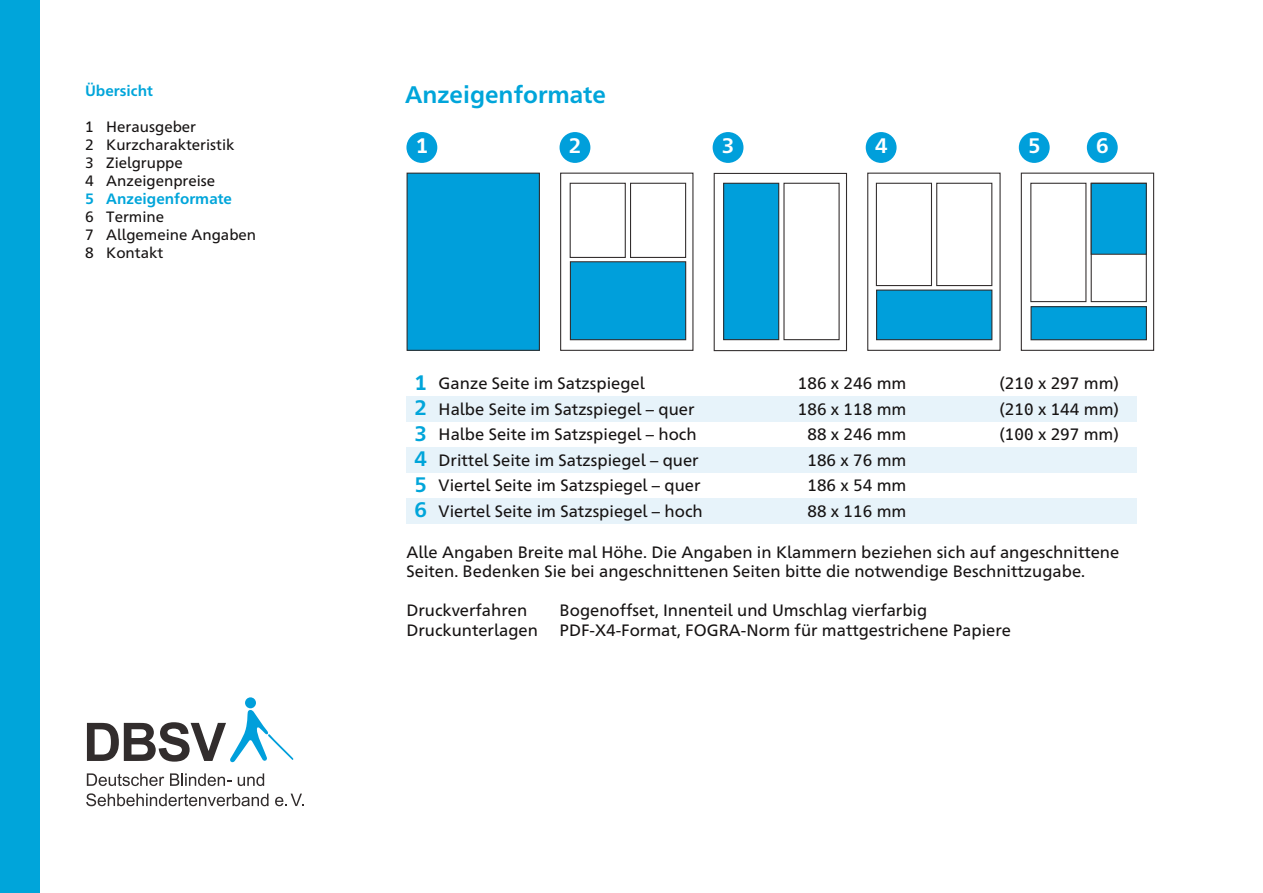
<style>
.page{position:relative;width:1263px;height:893px;background:#fff}
.page>*{position:absolute;margin:0;border:0;box-sizing:border-box;transform-origin:0 0}
.t1{font:700 24px "Frutiger Neue 1450 Pro";color:#00a5da}
.t2{font:700 21px/25.5px "Frutiger Neue 1450 Pro";color:#00a5da;text-align:justify}
.t3{font:700 21px "Frutiger Neue 1450 Pro";color:#fff}
.t4{font:16.5px/19.5px "Frutiger Neue 1450 Pro";color:#161313}
.t5{font:15px/18px "Frutiger Neue 1450 Pro";color:#161313}
.t6{font:700 15px "Frutiger Neue 1450 Pro";color:#00a5da}
</style>
<div class="page">
<div style="left:245px;top:697px;width:11px;height:11px;background:#009fdb;border-radius:50%"></div>
<svg style="left:86px;top:793px;width:182px;height:13px"></svg>
<svg style="left:275px;top:794px;width:29px;height:12px"></svg>
<svg style="left:87px;top:773px;width:77px;height:13px"></svg>
<svg style="left:170px;top:773px;width:61px;height:13px"></svg>
<svg style="left:238px;top:773px;width:26px;height:13px"></svg>
<svg style="left:87px;top:710px;width:207px;height:53px"></svg>
<div style="left:0;top:0;width:40px;height:893px;background:#00a5da"></div>
<div style="left:407px;top:173px;width:132px;height:177px;background:#009fdb"></div>
<div style="left:406px;top:173px;width:134px;height:178px;border:1px solid #322d2d"></div>
<div style="left:560px;top:173px;width:133px;height:178px;border:1px solid #322d2d"></div>
<div style="left:570px;top:183px;width:56px;height:75px;border:1px solid #322d2d"></div>
<div style="left:630px;top:183px;width:56px;height:75px;border:1px solid #322d2d"></div>
<div style="left:570px;top:262px;width:116px;height:78px;background:#009fdb"></div>
<div style="left:570px;top:261px;width:116px;height:79px;border:1px solid #322d2d"></div>
<div style="left:867px;top:173px;width:133px;height:178px;border:1px solid #322d2d"></div>
<div style="left:876px;top:183px;width:56px;height:103px;border:1px solid #322d2d"></div>
<div style="left:936px;top:183px;width:56px;height:103px;border:1px solid #322d2d"></div>
<div style="left:877px;top:290px;width:115px;height:50px;background:#009fdb"></div>
<div style="left:876px;top:290px;width:116px;height:50px;border:1px solid #322d2d"></div>
<div style="left:724px;top:183px;width:55px;height:157px;background:#009fdb"></div>
<div style="left:723px;top:183px;width:56px;height:157px;border:1px solid #322d2d"></div>
<div style="left:714px;top:173px;width:133px;height:178px;border:1px solid #322d2d"></div>
<div style="left:1021px;top:173px;width:133px;height:178px;border:1px solid #322d2d"></div>
<div style="left:1030px;top:183px;width:56px;height:119px;border:1px solid #322d2d"></div>
<div style="left:1091px;top:183px;width:56px;height:119px;border:1px solid #322d2d"></div>
<div style="left:1031px;top:307px;width:115px;height:33px;background:#009fdb"></div>
<div style="left:1030px;top:306px;width:117px;height:34px;border:1px solid #322d2d"></div>
<div style="left:1091px;top:183px;width:55px;height:71px;background:#009fdb"></div>
<div style="left:1091px;top:183px;width:56px;height:72px;border:1px solid #322d2d"></div>
<div style="left:406px;top:396px;width:731px;height:25px;background:#e7f3fa"></div>
<div style="left:406px;top:447px;width:731px;height:25px;background:#e7f3fa"></div>
<div style="left:406px;top:498px;width:731px;height:25px;background:#e7f3fa"></div>
<div style="left:406px;top:132px;width:31px;height:31px;background:#009fdb;border-radius:50%"></div>
<div style="left:559px;top:132px;width:31px;height:31px;background:#009fdb;border-radius:50%"></div>
<div style="left:713px;top:132px;width:30px;height:31px;background:#009fdb;border-radius:50%"></div>
<div style="left:866px;top:132px;width:30px;height:31px;background:#009fdb;border-radius:50%"></div>
<div style="left:1019px;top:132px;width:31px;height:31px;background:#009fdb;border-radius:50%"></div>
<div style="left:1087px;top:132px;width:31px;height:31px;background:#009fdb;border-radius:50%"></div>
<p class="t6" style="left:85px;top:86px;width:69px">Übersicht</p>
<p class="t5" style="left:85px;top:120px;width:151px">1 Herausgeber<br>2 Kurzcharakteristik<br>3 Zielgruppe<br>4 Anzeigenpreise</p>
<p class="t6" style="left:85px;top:194px;width:148px">5 Anzeigenformate</p>
<p class="t5" style="left:85px;top:210px;width:173px">6 Termine<br>7 Allgemeine Angaben<br>8 Kontakt</p>
<h1 class="t1" style="left:405px;top:87px;width:202px">Anzeigenformate</h1>
<p class="t3" style="left:416px;top:139px;width:14px">1</p>
<p class="t3" style="left:569px;top:139px;width:14px">2</p>
<p class="t3" style="left:722px;top:139px;width:14px">3</p>
<p class="t3" style="left:875px;top:139px;width:14px">4</p>
<p class="t3" style="left:1028px;top:139px;width:14px">5</p>
<p class="t3" style="left:1096px;top:139px;width:14px">6</p>
<p class="t2" style="left:414px;top:372px;width:14px">1<br>2<br>3<br>4<br>5<br>6</p>
<p class="t4" style="left:439px;top:375px;width:208px">Ganze Seite im Satzspiegel</p>
<p class="t4" style="left:798px;top:375px;width:110px">186 x 246 mm</p>
<p class="t4" style="left:999px;top:375px;width:121px">(210 x 297 mm)</p>
<p class="t4" style="left:439px;top:401px;width:257px">Halbe Seite im Satzspiegel – quer</p>
<p class="t4" style="left:798px;top:401px;width:110px">186 x 118 mm</p>
<p class="t4" style="left:999px;top:401px;width:121px">(210 x 144 mm)</p>
<p class="t4" style="left:439px;top:426px;width:260px">Halbe Seite im Satzspiegel – hoch</p>
<p class="t4" style="left:807px;top:426px;width:100px">88 x 246 mm</p>
<p class="t4" style="left:999px;top:426px;width:121px">(100 x 297 mm)</p>
<p class="t4" style="left:439px;top:452px;width:262px">Drittel Seite im Satzspiegel – quer</p>
<p class="t4" style="left:807px;top:452px;width:100px">186 x 76 mm</p>
<p class="t4" style="left:439px;top:477px;width:263px">Viertel Seite im Satzspiegel – quer</p>
<p class="t4" style="left:807px;top:477px;width:100px">186 x 54 mm</p>
<p class="t4" style="left:439px;top:503px;width:266px">Viertel Seite im Satzspiegel – hoch</p>
<p class="t4" style="left:807px;top:503px;width:100px">88 x 116 mm</p>
<p class="t4" style="left:406px;top:544px;width:714px">Alle Angaben Breite mal Höhe. Die Angaben in Klammern beziehen sich auf angeschnittene<br>Seiten. Bedenken Sie bei angeschnittenen Seiten bitte die notwendige Beschnittzugabe.</p>
<p class="t4" style="left:406px;top:602px;width:122px">Druckverfahren</p>
<p class="t4" style="left:560px;top:602px;width:369px">Bogenoffset, Innenteil und Umschlag vierfarbig</p>
<p class="t4" style="left:406px;top:622px;width:133px">Druckunterlagen</p>
<p class="t4" style="left:560px;top:622px;width:453px">PDF-X4-Format, FOGRA-Norm für mattgestrichene Papiere</p>
</div>
